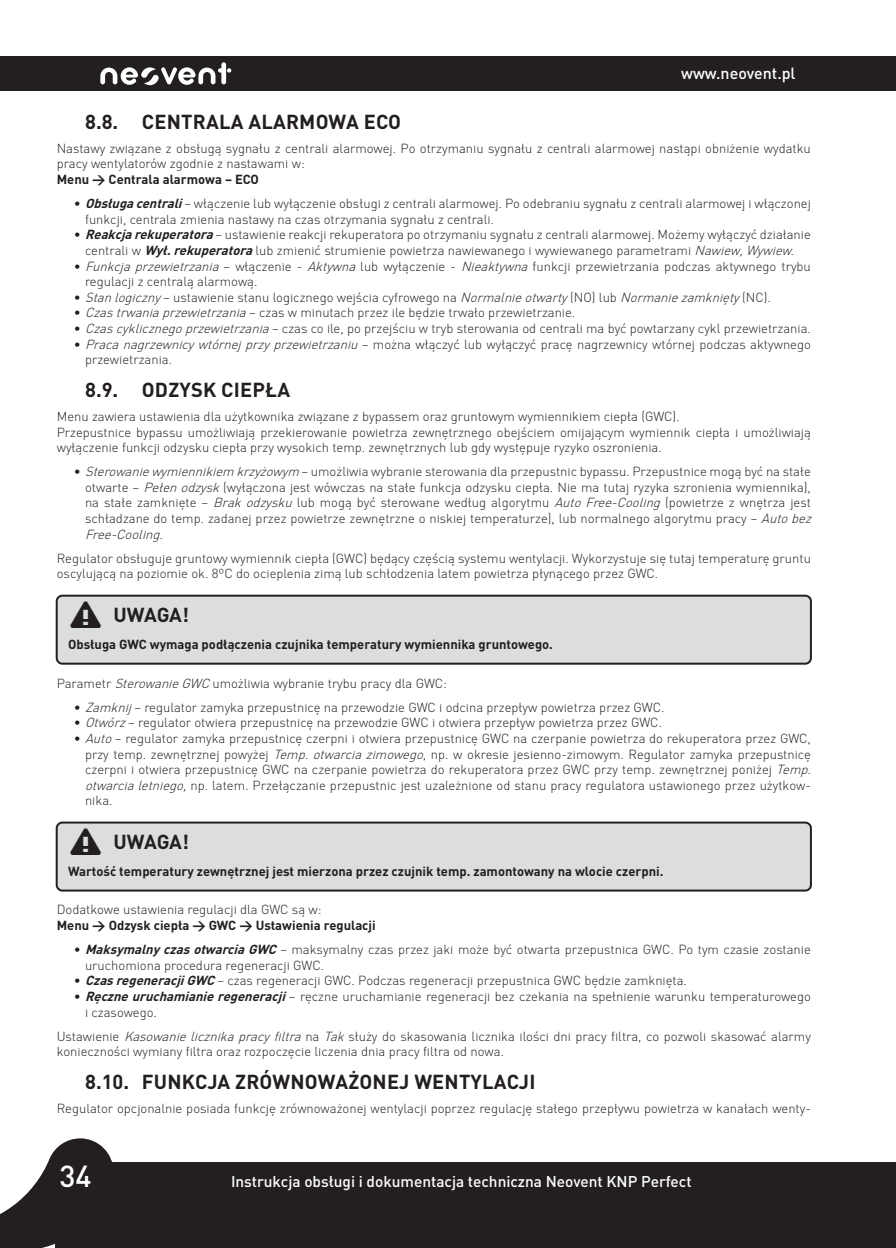
<style>
.page{position:relative;width:896px;height:1248px;background:#fff}
.page>*{position:absolute;margin:0;border:0;box-sizing:border-box;transform-origin:0 0}
.t1{font:500 30px "DIN Pro";color:#fff}
.t2{font:700 20px "DIN Pro";letter-spacing:.01em;color:#231f20}
.t3{font:500 16px "DIN Pro";color:#fff}
.t4{font:500 15.4px "DIN Pro";color:#fff}
.t5{font:300 13px/15.6px "DIN Pro";color:#231f20}
.t6{font:700 13px "DIN Pro";color:#231f20}
.s1{font-weight:700;font-style:italic}
.s2{font-style:italic}
.s3{font-family:"Xolonium";font-size:40px}
</style>
<div class="page">
<div style="left:0;top:57px;width:867px;height:34px;background:#231f20"></div>
<div style="left:867px;top:57px;width:29px;height:34px;background:#231f20"></div>
<svg style="left:0;top:1138px;width:112px;height:109px"></svg>
<svg style="left:100px;top:62px;width:131px;height:23px"></svg>
<div style="left:55px;top:1162px;width:812px;height:85px;background:#231f20"></div>
<div style="left:867px;top:1162px;width:29px;height:85px;background:#231f20"></div>
<div style="left:57px;top:595px;width:754px;height:68px;background:#dcdddf;border-radius:6px"></div>
<div style="left:56px;top:594px;width:756px;height:70px;border:2px solid #231f20;border-radius:6px"></div>
<div style="left:57px;top:822px;width:754px;height:68px;background:#dcdddf;border-radius:6px"></div>
<div style="left:56px;top:821px;width:756px;height:70px;border:2px solid #231f20;border-radius:6px"></div>
<p class="t3" style="left:681px;top:63px;width:116px">www.neovent.pl</p>
<h2 class="t2" style="left:85px;top:108px;width:317px">8.8. CENTRALA ALARMOWA ECO</h2>
<p class="t5" style="left:57px;top:140px;width:756px">Nastawy związane z obsługą sygnału z centrali alarmowej. Po otrzymaniu sygnału z centrali alarmowej nastąpi obniżenie wydatku pracy wentylatorów zgodnie z nastawami w:</p>
<p class="t6" style="left:57px;top:171px;width:204px">Menu → Centrala alarmowa – ECO</p>
<p class="t5" style="left:85px;top:195px;width:727px;text-indent:-11px">• <span class="s1">Obsługacentrali</span>– włączenie lub wyłączenie obsługi z centrali alarmowej. Po odebraniu sygnału z centrali alarmowej i włączonej funkcji, centrala zmienia nastawy na czas otrzymania sygnału z centrali.</p>
<p class="t5" style="left:74px;top:227px;width:738px;text-align:center">• <span class="s1">Reakcjarekuperatora</span>– ustawienie reakcji rekuperatora po otrzymaniu sygnału z centrali alarmowej. Możemy wyłączyć działanie centrali w <span class="s1">Wył.rekuperatora</span>lub zmienić strumienie powietrza nawiewanego i wywiewanego parametrami <span class="s2">Nawiew,Wywiew.</span></p>
<p class="t5" style="left:85px;top:258px;width:727px;text-indent:-11px">• <span class="s2">Funkcjaprzewietrzania</span>– włączenie - <span class="s2">Aktywna</span>lub wyłączenie - <span class="s2">Nieaktywna</span>funkcji przewietrzania podczas aktywnego trybu regulacji z centralą alarmową.</p>
<p class="t5" style="left:74px;top:289px;width:699px">• <span class="s2">Stanlogiczny</span>– ustawienie stanu logicznego wejścia cyfrowego na <span class="s2">Normalnieotwarty</span>(NO) lub <span class="s2">Normaniezamknięty</span>(NC).</p>
<p class="t5" style="left:74px;top:305px;width:503px">• <span class="s2">Czastrwaniaprzewietrzania</span>– czas w minutach przez ile będzie trwało przewietrzanie.</p>
<p class="t5" style="left:74px;top:320px;width:739px">• <span class="s2">Czascyklicznegoprzewietrzania</span>– czas co ile, po przejściu w tryb sterowania od centrali ma być powtarzany cykl przewietrzania.</p>
<p class="t5" style="left:85px;top:336px;width:727px;text-indent:-11px">• <span class="s2">Pracanagrzewnicywtórnej przyprzewietrzaniu</span>– można włączyć lub wyłączyć pracę nagrzewnicy wtórnej podczas aktywnego przewietrzania.</p>
<h2 class="t2" style="left:85px;top:376px;width:206px">8.9. ODZYSK CIEPŁA</h2>
<p class="t5" style="left:57px;top:408px;width:756px">Menu zawiera ustawienia dla użytkownika związane z bypassem oraz gruntowym wymiennikiem ciepła (GWC).<br>Przepustnice bypassu umożliwiają przekierowanie powietrza zewnętrznego obejściem omijającym wymiennik ciepła i umożliwiają wyłączenie funkcji odzysku ciepła przy wysokich temp. zewnętrznych lub gdy występuje ryzyko oszronienia.</p>
<p class="t5" style="left:85px;top:463px;width:731px;text-indent:-11px">• <span class="s2">Sterowaniewymiennikiemkrzyżowym</span>– umożliwia wybranie sterowania dla przepustnic bypassu. Przepustnice mogą być na stałe otwarte – <span class="s2">Pełenodzysk</span>(wyłączona jest wówczas na stałe funkcja odzysku ciepła. Nie ma tutaj ryzyka szronienia wymiennika), na stałe zamknięte – <span class="s2">Brakodzysku</span>lub mogą być sterowane według algorytmu <span class="s2">AutoFree-Cooling</span>(powietrze z wnętrza jest schładzane do temp. zadanej przez powietrze zewnętrzne o niskiej temperaturze), lub normalnego algorytmu pracy – <span class="s2">Autobez Free-Cooling.</span></p>
<p class="t5" style="left:57px;top:550px;width:756px">Regulator obsługuje gruntowy wymiennik ciepła (GWC) będący częścią systemu wentylacji. Wykorzystuje się tutaj temperaturę gruntu oscylującą na poziomie ok. 8ºC do ocieplenia zimą lub schłodzenia latem powietrza płynącego przez GWC.</p>
<h2 class="t2" style="left:68px;top:601px;width:122px"><span class="s3">⚠</span> UWAGA!</h2>
<p class="t6" style="left:68px;top:636px;width:486px">Obsługa GWC wymaga podłączenia czujnika temperatury wymiennika gruntowego.</p>
<p class="t5" style="left:57px;top:675px;width:392px">Parametr <span class="s2">SterowanieGWC</span>umożliwia wybranie trybu pracy dla GWC:</p>
<p class="t5" style="left:74px;top:699px;width:592px">• <span class="s2">Zamknij</span> – regulator zamyka przepustnicę na przewodzie GWC i odcina przepływ powietrza przez GWC.</p>
<p class="t5" style="left:74px;top:714px;width:590px">• <span class="s2">Otwórz</span>– regulator otwiera przepustnicę na przewodzie GWC i otwiera przepływ powietrza przez GWC.</p>
<p class="t5" style="left:85px;top:730px;width:731px;text-indent:-11px">• <span class="s2">Auto</span>– regulator zamyka przepustnicę czerpni i otwiera przepustnicę GWC na czerpanie powietrza do rekuperatora przez GWC, przy temp. zewnętrznej powyżej <span class="s2">Temp.otwarciazimowego</span>, np. w okresie jesienno-zimowym. Regulator zamyka przepustnicę czerpni i otwiera przepustnicę GWC na czerpanie powietrza do rekuperatora przez GWC przy temp. zewnętrznej poniżej <span class="s2">Temp. otwarcialetniego,</span>np. latem. Przełączanie przepustnic jest uzależnione od stanu pracy regulatora ustawionego przez użytkow&shy;nika.</p>
<h2 class="t2" style="left:68px;top:828px;width:122px"><span class="s3">⚠</span> UWAGA!</h2>
<p class="t6" style="left:68px;top:862px;width:597px">Wartość temperatury zewnętrznej jest mierzona przez czujnik temp. zamontowany na wlocie czerpni.</p>
<p class="t5" style="left:57px;top:901px;width:266px">Dodatkowe ustawienia regulacji dla GWC są w:</p>
<p class="t6" style="left:57px;top:916px;width:320px">Menu → Odzysk ciepła → GWC → Ustawienia regulacji</p>
<p class="t5" style="left:85px;top:941px;width:727px;text-indent:-11px">• <span class="s1">MaksymalnyczasotwarciaGWC</span>– maksymalny czas przez jaki może być otwarta przepustnica GWC. Po tym czasie zostanie uruchomiona procedura regeneracji GWC.</p>
<p class="t5" style="left:74px;top:972px;width:615px">• <span class="s1">CzasregeneracjiGWC</span>– czas regeneracji GWC. Podczas regeneracji przepustnica GWC będzie zamknięta.</p>
<p class="t5" style="left:85px;top:988px;width:727px;text-indent:-11px">• <span class="s1">Ręczneuruchamianieregeneracji</span>– ręczne uruchamianie regeneracji bez czekania na spełnienie warunku temperaturowego i czasowego.</p>
<p class="t5" style="left:57px;top:1027px;width:756px">Ustawienie <span class="s2">Kasowanielicznikapracyfiltra</span>na <span class="s2">Tak</span>służy do skasowania licznika ilości dni pracy filtra, co pozwoli skasować alarmy konieczności wymiany filtra oraz rozpoczęcie liczenia dnia pracy filtra od nowa.</p>
<h2 class="t2" style="left:85px;top:1068px;width:452px">8.10. FUNKCJA ZRÓWNOWAŻONEJ WENTYLACJI</h2>
<p class="t5" style="left:57px;top:1100px;width:756px">Regulator opcjonalnie posiada funkcję zrównoważonej wentylacji poprzez regulację stałego przepływu powietrza w kanałach wenty-</p>
<h1 class="t1" style="left:59px;top:1157px;width:33px">34</h1>
<p class="t4" style="left:231px;top:1171px;width:462px">Instrukcja obsługi i dokumentacja techniczna Neovent KNP Perfect</p>
</div>
